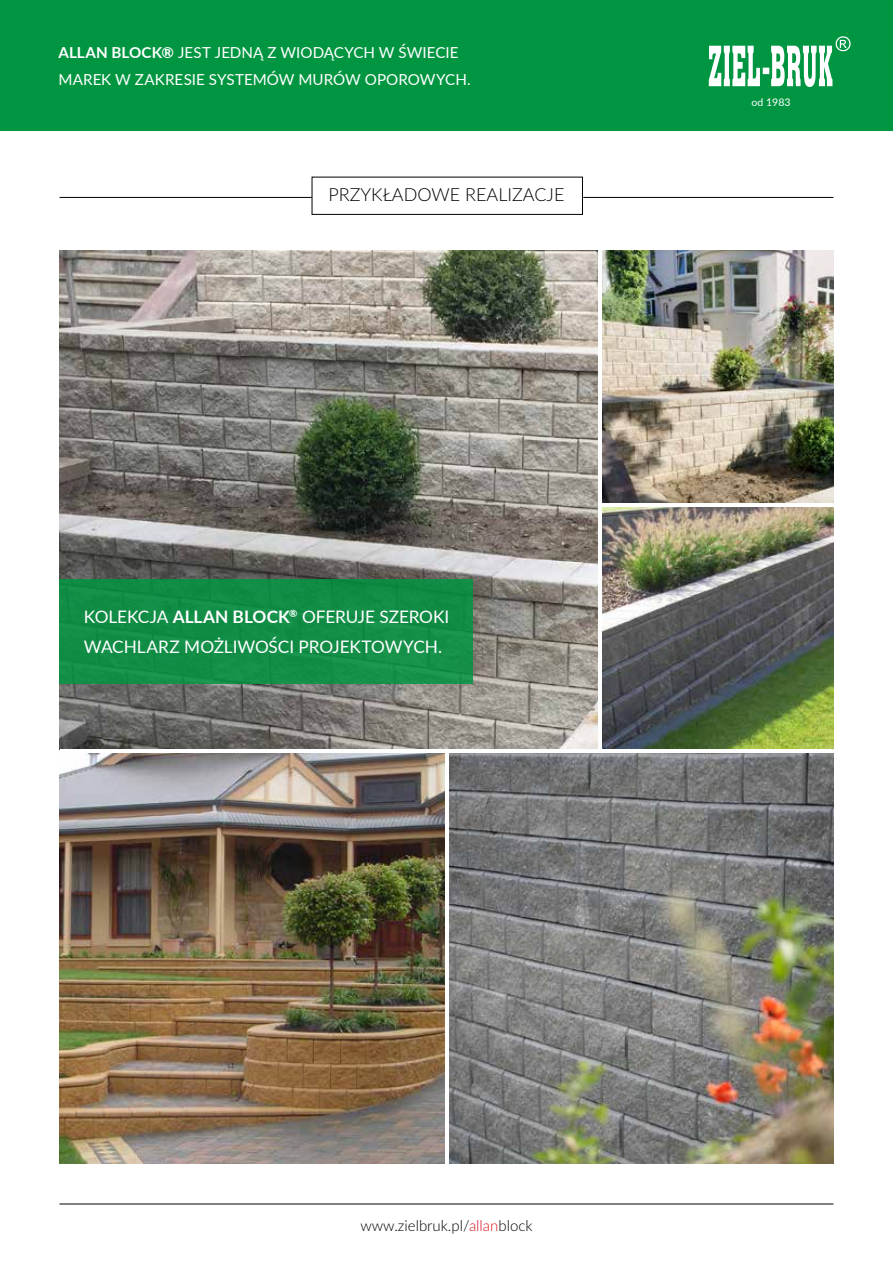
<style>
.page{position:relative;width:893px;height:1263px;background:#fff}
.page>*{position:absolute;margin:0;border:0;box-sizing:border-box;transform-origin:0 0}
.t1{font:300 18px "Lato";color:#000}
.t2{font:17.25px/30px "Lato";letter-spacing:-.01em;color:#fff}
.t3{font:15.15px/27px "Lato";letter-spacing:.005em;color:#fff}
.t4{font:300 15px "Lato";color:#000}
.t5{font:10.5px "Lato";color:#fff}
.s1{font-weight:700}
.s2{color:#de111e}
</style>
<div class="page">
<img style="left:602px;top:251px;width:231px;height:252px">
<img style="left:602px;top:507px;width:231px;height:242px">
<div style="left:0;top:0;width:893px;height:130px;background:#009641"></div>
<hr style="left:60px;top:1204px;width:773px;height:1px;background:#000">
<img style="left:60px;top:251px;width:538px;height:498px">
<img style="left:449px;top:753px;width:384px;height:410px">
<hr style="left:60px;top:197px;width:252px;height:1px;background:#000">
<hr style="left:583px;top:197px;width:250px;height:1px;background:#000">
<div style="left:312px;top:177px;width:271px;height:38px;border:1px solid #000"></div>
<div style="left:60px;top:579px;width:413px;height:105px;background:#118e46"></div>
<img style="left:60px;top:753px;width:385px;height:410px">
<svg style="left:709px;top:36px;width:142px;height:51px"></svg>
<p class="t3" style="left:58px;top:38px;width:414px"><span class="s1">ALLAN BLOCK®</span> JEST JEDNĄ Z WIODĄCYCH W ŚWIECIE<br>MAREK W ZAKRESIE SYSTEMÓW MURÓW OPOROWYCH.</p>
<p class="t1" style="left:328px;top:182px;width:238px">PRZYKŁADOWE REALIZACJE</p>
<p class="t2" style="left:84px;top:601px;width:367px">KOLEKCJA <span class="s1">ALLAN BLOCK</span><sup>®</sup> OFERUJE SZEROKI<br>WACHLARZ MOŻLIWOŚCI PROJEKTOWYCH.</p>
<p class="t5" style="left:751px;top:95px;width:41px">od 1983</p>
<p class="t4" style="left:360px;top:1215px;width:174px">www.zielbruk.pl/<span class="s2">allan</span>block</p>
</div>
